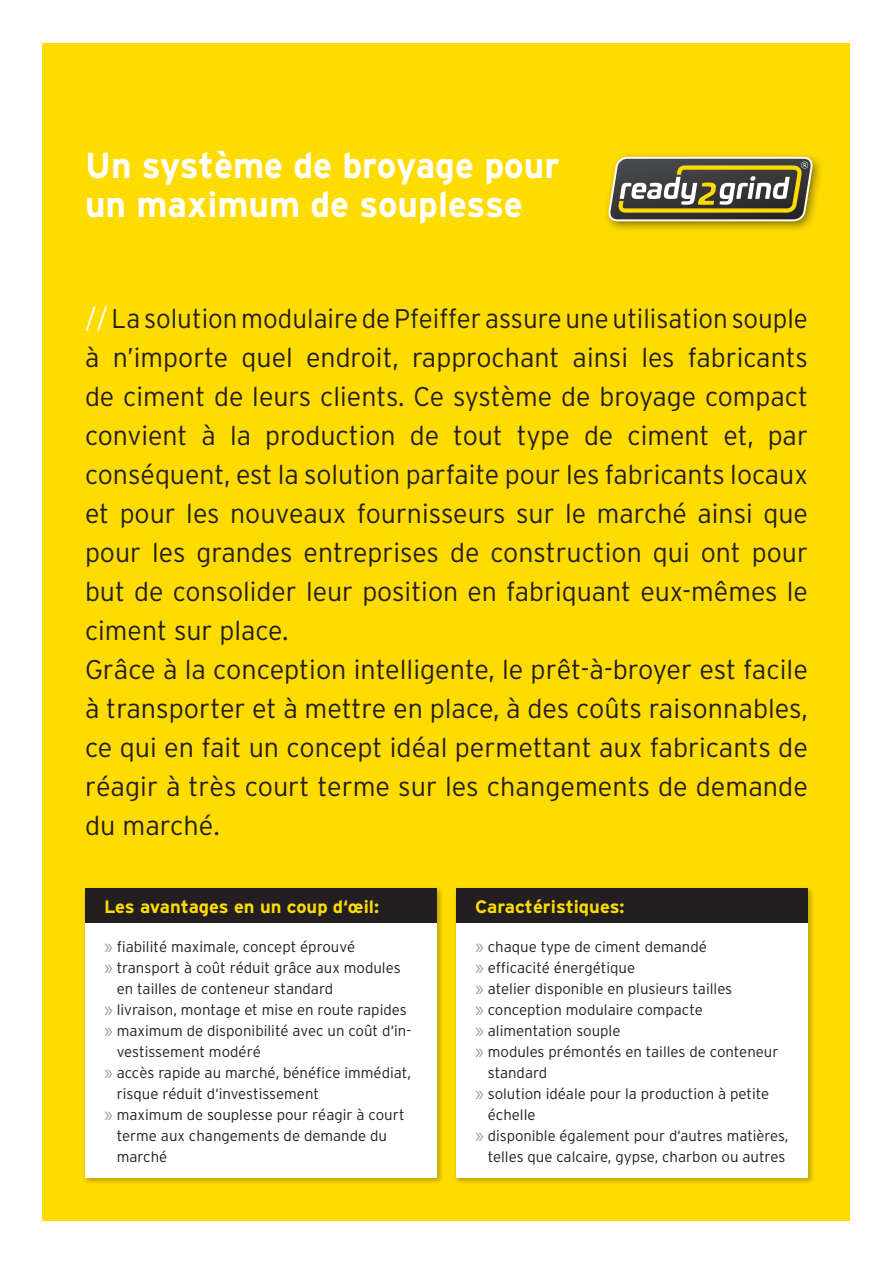
<style>
.page{position:relative;width:893px;height:1263px;background:#fff}
.page>*{position:absolute;margin:0;border:0;box-sizing:border-box;transform-origin:0 0}
.t1{font:700 36px/39px "Interstate";color:#fff}
.t2{font:300 27px/39px "Interstate";color:#231f20;scale:.96 1}
.t3{font:700 18px "Interstate";color:#ffdc01}
.t4{font:300 15px "Interstate";color:#231f20}
.s1{color:#fff}
.s2{font-size:15.75px;color:#939598}
</style>
<div class="page">
<div style="left:43px;top:43px;width:807px;height:1177px;background:#ffdc01"></div>
<img style="left:606px;top:155px;width:214px;height:75px">
<svg style="left:608px;top:157px;width:205px;height:64px;background:#7d7753"></svg>
<img style="left:84px;top:888px;width:358px;height:295px">
<div style="left:85px;top:923px;width:352px;height:255px;background:#fff"></div>
<div style="left:85px;top:889px;width:352px;height:34px;background:#231f20"></div>
<img style="left:455px;top:888px;width:358px;height:295px">
<div style="left:456px;top:923px;width:352px;height:255px;background:#fff"></div>
<div style="left:456px;top:889px;width:352px;height:34px;background:#231f20"></div>
<h1 class="t1" style="left:85px;top:145px;width:476px">Un système de broyage pour un maximum de souplesse</h1>
<p class="t2" style="left:85px;top:299px;width:754px"><span class="s1">//</span> La solution modulaire de Pfeiffer assure une utilisation souple à n’importe quel endroit, rapprochant ainsi les fabricants de ciment de leurs clients. Ce système de broyage compact convient à la production de tout type de ciment et, par conséquent, est la solution parfaite pour les fabricants locaux et pour les nouveaux fournisseurs sur le marché ainsi que pour les grandes entreprises de construction qui ont pour but de consolider leur position en fabriquant eux-mêmes le ciment sur place.<br>Grâce à la conception intelligente, le prêt-à-broyer est facile à transporter et à mettre en place, à des coûts raisonnables, ce qui en fait un concept idéal permettant aux fabricants de réagir à très court terme sur les changements de demande du marché.</p>
<p class="t3" style="left:104px;top:897px;width:276px">Les avantages en un coup d‘œil:</p>
<p class="t4" style="left:104px;top:938px;width:253px"><span class="s2">»</span> fiabilité maximale, concept éprouvé</p>
<p class="t4" style="left:104px;top:959px;width:298px"><span class="s2">»</span> transport à coût réduit grâce aux modules</p>
<p class="t4" style="left:117px;top:980px;width:218px">en tailles de conteneur standard</p>
<p class="t4" style="left:104px;top:1001px;width:304px"><span class="s2">»</span> livraison, montage et mise en route rapides</p>
<p class="t4" style="left:104px;top:1022px;width:309px"><span class="s2">»</span> maximum de disponibilité avec un coût d‘in-</p>
<p class="t4" style="left:117px;top:1043px;width:146px">vestissement modéré</p>
<p class="t4" style="left:104px;top:1064px;width:308px"><span class="s2">»</span> accès rapide au marché, bénéfice immédiat,</p>
<p class="t4" style="left:117px;top:1085px;width:204px">risque réduit d‘investissement</p>
<p class="t4" style="left:104px;top:1106px;width:302px"><span class="s2">»</span> maximum de souplesse pour réagir à court</p>
<p class="t4" style="left:117px;top:1127px;width:272px">terme aux changements de demande du</p>
<p class="t4" style="left:117px;top:1148px;width:52px">marché</p>
<p class="t3" style="left:475px;top:897px;width:151px">Caractéristiques:</p>
<p class="t4" style="left:475px;top:938px;width:233px"><span class="s2">»</span> chaque type de ciment demandé</p>
<p class="t4" style="left:475px;top:959px;width:161px"><span class="s2">»</span> efficacité énergétique</p>
<p class="t4" style="left:475px;top:980px;width:259px"><span class="s2">»</span> atelier disponible en plusieurs tailles</p>
<p class="t4" style="left:475px;top:1001px;width:229px"><span class="s2">»</span> conception modulaire compacte</p>
<p class="t4" style="left:475px;top:1022px;width:147px"><span class="s2">»</span> alimentation souple</p>
<p class="t4" style="left:475px;top:1043px;width:305px"><span class="s2">»</span> modules prémontés en tailles de conteneur</p>
<p class="t4" style="left:488px;top:1064px;width:61px">standard</p>
<p class="t4" style="left:475px;top:1085px;width:295px"><span class="s2">»</span> solution idéale pour la production à petite</p>
<p class="t4" style="left:488px;top:1106px;width:49px">échelle</p>
<p class="t4" style="left:475px;top:1127px;width:315px"><span class="s2">»</span> disponible également pour d‘autres matières,</p>
<p class="t4" style="left:488px;top:1148px;width:299px">telles que calcaire, gypse, charbon ou autres</p>
</div>
